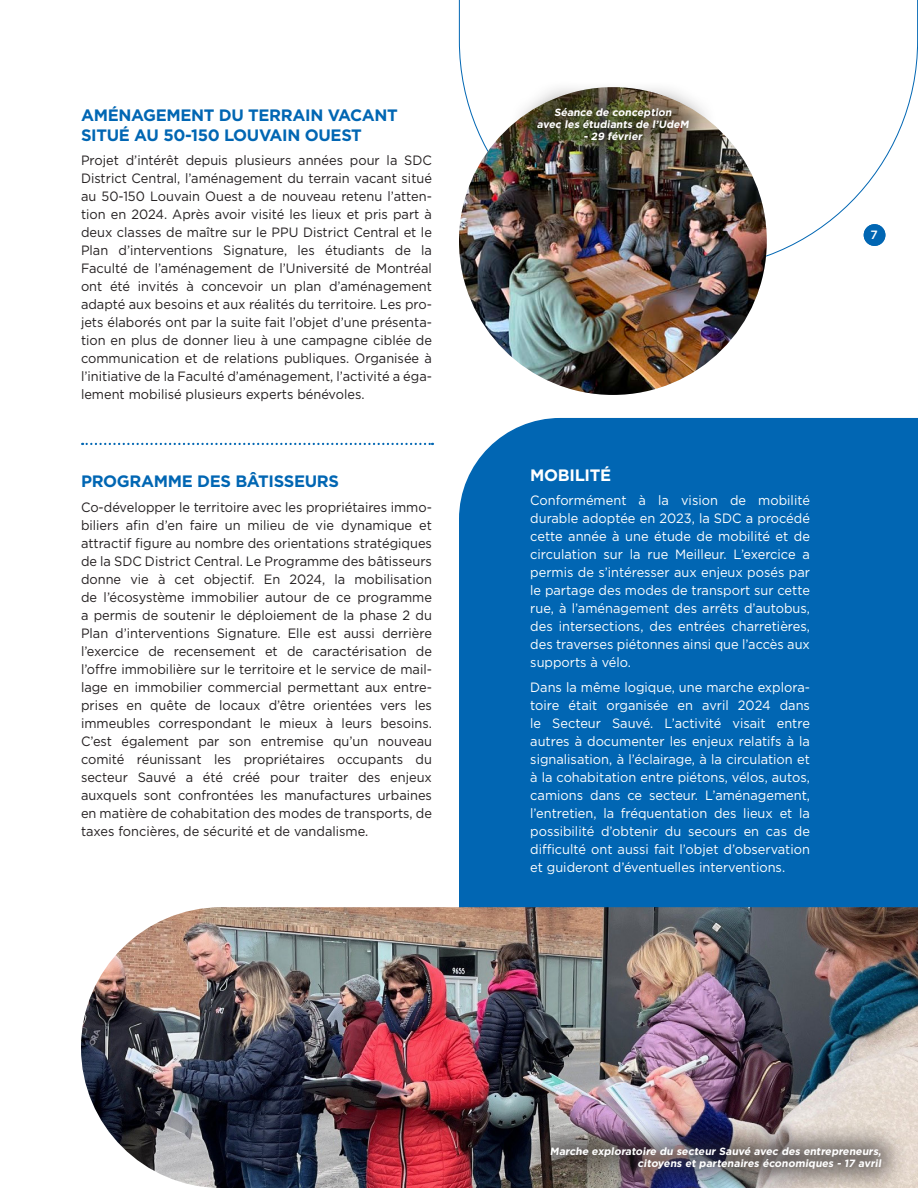
<style>
.page{position:relative;width:918px;height:1188px;background:#fff}
.page>*{position:absolute;margin:0;border:0;box-sizing:border-box;transform-origin:0 0}
.Sous_titre{font:700 16.5px/19.5px "Gotham";letter-spacing:-.02em;color:#0166b3}
.Sous_titre-2{font:700 16.5px "Gotham";letter-spacing:-.02em;color:#fff}
.TEXTE{font:13.5px/18px "Gotham";color:#231f20;text-align:justify;scale:.95 1}
.TEXTE-2{font:13.5px/18px "Gotham";color:#fff;text-align:justify;scale:.95 1}
.TEXTE-3{font:13.5px "Gotham";color:#fff}
.Légendes{font:700 10.5px/12px "Gotham";color:#fff;text-align:right}
.s1{font-weight:500;font-size:12px}
</style>
<div class="page">
<svg style="left:459px;top:0;width:459px;height:270px"></svg>
<div style="left:459px;top:418px;width:459px;height:489px;background:#0166b3"></div>
<svg style="left:82px;top:443px;width:351px;height:2px"></svg>
<img style="left:459px;top:87px;width:308px;height:308px;border-radius:154px">
<img style="left:81px;top:907px;width:837px;height:281px">
<div style="left:522px;top:1119px;width:388px;height:69px;background:#231f20;opacity:.6"></div>
<div style="left:509px;top:80px;width:208px;height:90px;background:#231f20;opacity:.6"></div>
<div style="left:864px;top:224px;width:21px;height:22px;background:#0166b3;border-radius:50%"></div>
<p class="Sous_titre" style="left:81px;top:106px;width:318px">AMÉNAGEMENT DU TERRAIN VACANT<br>SITUÉ AU 50-150 LOUVAIN OUEST</p>
<p class="TEXTE" style="left:81px;top:151px;width:371px">Projet d’intérêt depuis plusieurs années pour la SDC District Central, l’aménagement du terrain vacant situé au 50-150 Louvain Ouest a de nouveau retenu l’atten&shy;tion en 2024. Après avoir visité les lieux et pris part à deux classes de maître sur le PPU District Central et le Plan d’interventions Signature, les étudiants de la Faculté de l’aménagement de l’Université de Montréal ont été invités à concevoir un plan d’aménagement adapté aux besoins et aux réalités du territoire. Les pro&shy;jets élaborés ont par la suite fait l’objet d’une présenta&shy;tion en plus de donner lieu à une campagne ciblée de communication et de relations publiques. Organisée à l’initiative de la Faculté d’aménagement, l’activité a éga&shy;lement mobilisé plusieurs experts bénévoles.</p>
<p class="Sous_titre" style="left:81px;top:472px;width:260px">PROGRAMME DES BÂTISSEURS</p>
<p class="TEXTE" style="left:81px;top:498px;width:371px">Co-développer le territoire avec les propriétaires immo&shy;biliers afin d’en faire un milieu de vie dynamique et attractif figure au nombre des orientations stratégiques de la SDC District Central. Le Programme des bâtisseurs donne vie à cet objectif. En 2024, la mobilisation de l’écosystème immobilier autour de ce programme a permis de soutenir le déploiement de la phase 2 du Plan d’interventions Signature. Elle est aussi derrière l’exercice de recensement et de caractérisation de l’offre immobilière sur le territoire et le service de mail&shy;lage en immobilier commercial permettant aux entre&shy;prises en quête de locaux d’être orientées vers les immeubles correspondant le mieux à leurs besoins.<br>C’est également par son entremise qu’un nouveau comité réunissant les propriétaires occupants du secteur Sauvé a été créé pour traiter des enjeux auxquels sont confrontées les manufactures urbaines en matière de cohabitation des modes de transports, de taxes foncières, de sécurité et de vandalisme.</p>
<p class="Légendes" style="left:537px;top:107px;width:156px;text-align:center">Séance de conception<br>avec les étudiants de l’UdeM</p>
<p class="Légendes" style="left:583px;top:131px;width:62px">- 29 février</p>
<p class="TEXTE-3" style="left:870px;top:227px;width:10px">7<span class="s1">7</span></p>
<p class="Sous_titre-2" style="left:530px;top:464px;width:82px">MOBILITÉ</p>
<p class="TEXTE-2" style="left:530px;top:491px;width:296px">Conformément à la vision de mobilité durable adoptée en 2023, la SDC a procédé cette année à une étude de mobilité et de circulation sur la rue Meilleur. L’exercice a permis de s’intéresser aux enjeux posés par le partage des modes de transport sur cette rue, à l’aménagement des arrêts d’autobus, des intersections, des entrées charretières, des traverses piétonnes ainsi que l’accès aux supports à vélo.</p>
<p class="TEXTE-2" style="left:530px;top:678px;width:296px">Dans la même logique, une marche explora&shy;toire était organisée en avril 2024 dans le Secteur Sauvé. L’activité visait entre autres à documenter les enjeux relatifs à la signalisation, à l’éclairage, à la circulation et à la cohabitation entre piétons, vélos, autos, camions dans ce secteur. L’aménagement, l’entretien, la fréquentation des lieux et la possibilité d’obtenir du secours en cas de difficulté ont aussi fait l’objet d’observation et guideront d’éventuelles interventions.</p>
<p class="Légendes" style="left:550px;top:1145px;width:335px">Marche exploratoire du secteur Sauvé avec des entrepreneurs, citoyens et partenaires économiques - 17 avril</p>
</div>
